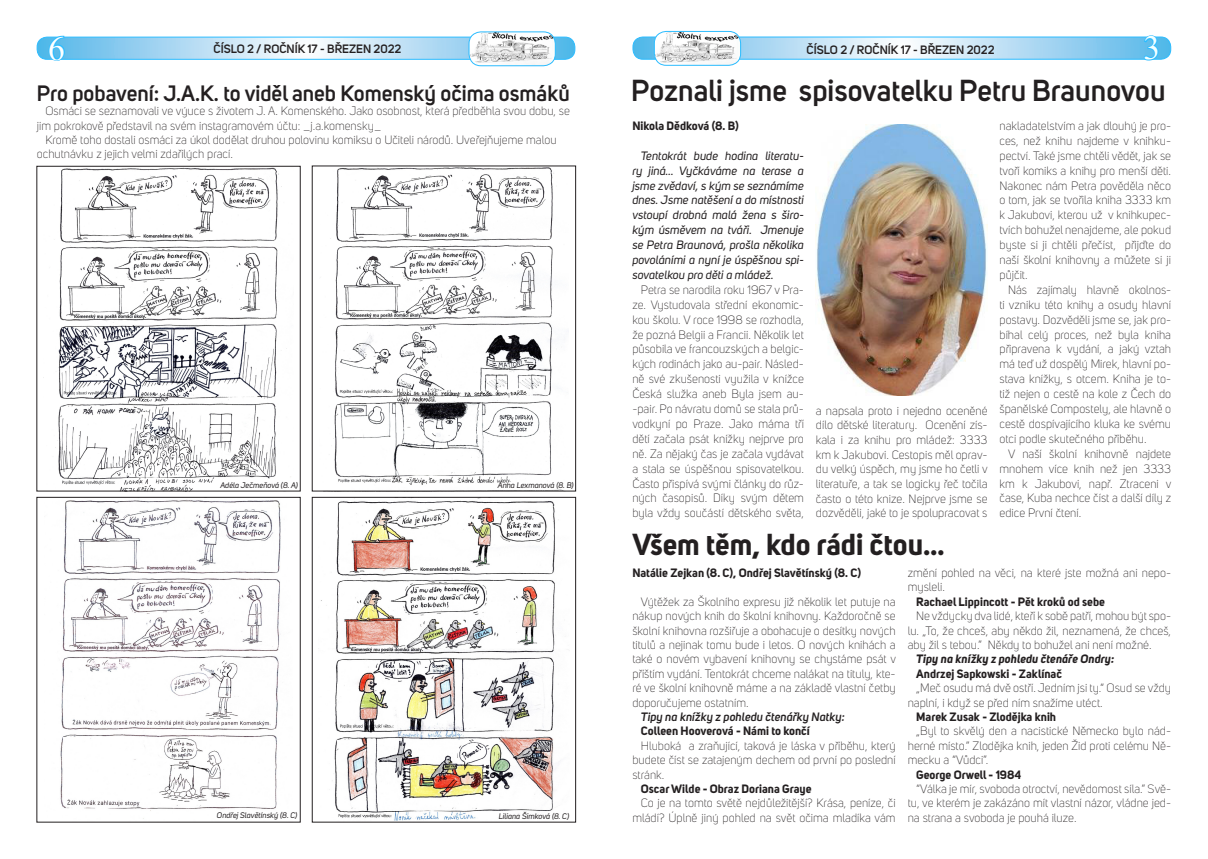
<style>
.page{position:relative;width:1208px;height:859px;background:#fff}
.page>*{position:absolute;margin:0;border:0;box-sizing:border-box;transform-origin:0 0}
.t1{font:33.7px "Times New Roman";color:#fff}
.t2{font:33.7px "Times New Roman";color:#f4ffff}
.t3{font:600 30px "Uni Sans";color:#231f20}
.t4{font:700 30px "Uni Sans";color:#231f20}
.t5{font:600 22px "Uni Sans";color:#231f20}
.t6{font:300 12px/14.9px "Uni Sans";color:#231f20;text-align:justify}
.t7{font:italic 12px/14.9px "Uni Sans";color:#231f20;text-align:justify}
.t8{font:700 12px "Uni Sans";color:#231f20}
.t9{font:600 12px "Uni Sans";color:#231f20}
.t10{font:italic 600 12px "Uni Sans";color:#231f20}
.t11{font:italic 700 12px "Uni Sans";color:#231f20}
.t12{font:italic 8px "Uni Sans";color:#231f20}
</style>
<div class="page">
<svg style="left:37px;top:32px;width:538px;height:34px"></svg>
<div style="left:654px;top:31px;width:87px;height:35px;border:1px solid #2cbcff;border-radius:12px"></div>
<svg style="left:633px;top:31px;width:537px;height:34px"></svg>
<img style="left:43px;top:168px;width:248px;height:321px">
<img style="left:60px;top:500px;width:221px;height:319px">
<img style="left:330px;top:168px;width:224px;height:317px">
<img style="left:321px;top:500px;width:238px;height:320px">
<div style="left:312px;top:497px;width:264px;height:325px;border:1px solid #231f20"></div>
<img style="left:816px;top:124px;width:171px;height:272px">
<p class="t1" style="left:48px;top:25px;width:18px">6</p>
<p class="t9" style="left:213px;top:42px;width:189px">ČÍSLO 2 / ROČNÍK 17 - BŘEZEN 2022</p>
<p class="t9" style="left:806px;top:43px;width:189px">ČÍSLO 2 / ROČNÍK 17 - BŘEZEN 2022</p>
<p class="t2" style="left:1143px;top:24px;width:18px">3</p>
<p class="t3" style="left:631px;top:72px;width:536px">Poznali jsme spisovatelku Petru Braunovou</p>
<p class="t5" style="left:37px;top:80px;width:534px">Pro pobavení: J.A.K. to viděl aneb Komenský očima osmáků</p>
<p class="t6" style="left:37px;top:104px;width:534px;line-height:14.4px;text-indent:9px">Osmáci se seznamovali ve výuce s životem J. A. Komenského. Jako osobnost, která předběhla svou dobu, se jim pokrokově představil na svém instagramovém účtu: _j.a.komensky_</p>
<p class="t6" style="left:37px;top:133px;width:521px;line-height:14.4px;text-indent:9px">Kromě toho dostali osmáci za úkol dodělat druhou polovinu komiksu o Učiteli národů. Uveřejňujeme malou ochutnávku z jejich velmi zdařilých prací.</p>
<p class="t8" style="left:632px;top:118px;width:108px">Nikola Dědková (8. B)</p>
<p class="t7" style="left:632px;top:148px;width:173px;text-indent:9px">Tentokrát bude hodina literatu&shy;ry jiná... Vyčkáváme na terase a jsme zvědaví, s kým se seznámíme dnes. Jsme natěšení a do místnosti vstoupí drobná malá žena s širo&shy;kým úsměvem na tváři. Jmenuje se Petra Braunová, prošla několika povoláními a nyní je úspěšnou spi&shy;sovatelkou pro děti a mládež.</p>
<p class="t6" style="left:632px;top:282px;width:173px;text-indent:9px">Petra se narodila roku 1967 v Pra&shy;ze. Vystudovala střední ekonomic&shy;kou školu. V roce 1998 se rozhodla, že pozná Belgii a Francii. Několik let působila ve francouzských a belgic&shy;kých rodinách jako au-pair. Násled&shy;ně své zkušenosti využila v knížce Česká služka aneb Byla jsem au--pair. Po návratu domů se stala prů&shy;vodkyní po Praze. Jako máma tří dětí začala psát knížky nejprve pro ně. Za nějaký čas je začala vydávat a stala se úspěšnou spisovatelkou.<br>Často přispívá svými články do růz&shy;ných časopisů. Díky svým dětem byla vždy součástí dětského světa,</p>
<p class="t6" style="left:999px;top:118px;width:173px">nakladatelstvím a jak dlouhý je pro&shy;ces, než knihu najdeme v knihku&shy;pectví. Také jsme chtěli vědět, jak se tvoří komiks a knihy pro menší děti.<br>Nakonec nám Petra pověděla něco o tom, jak se tvořila kniha 3333 km k Jakubovi, kterou už v knihkupec&shy;tvích bohužel nenajdeme, ale pokud byste si ji chtěli přečíst, přijďte do naší školní knihovny a můžete si ji půjčit.</p>
<p class="t6" style="left:999px;top:282px;width:173px;text-indent:9px">Nás zajímaly hlavně okolnos&shy;ti vzniku této knihy a osudy hlavní postavy. Dozvěděli jsme se, jak pro&shy;bíhal celý proces, než byla kniha připravena k vydání, a jaký vztah má teď už dospělý Mirek, hlavní po&shy;stava knížky, s otcem. Kniha je to&shy;tiž nejen o cestě na kole z Čech do španělské Compostely, ale hlavně o cestě dospívajícího kluka ke svému otci podle skutečného příběhu.</p>
<p class="t6" style="left:999px;top:446px;width:173px;text-indent:9px">V naší školní knihovně najdete mnohem více knih než jen 3333 km k Jakubovi, např. Ztraceni v čase, Kuba nechce číst a další díly z edice První čtení.</p>
<p class="t6" style="left:816px;top:403px;width:173px;line-height:14.6px">a napsala proto i nejedno oceněné dílo dětské literatury. Ocenění zís&shy;kala i za knihu pro mládež: 3333 km k Jakubovi. Cestopis měl oprav&shy;du velký úspěch, my jsme ho četli v literatuře, a tak se logicky řeč točila často o této knize. Nejprve jsme se dozvěděli, jaké to je spolupracovat s</p>
<p class="t12" style="left:220px;top:480px;width:79px">Adéla Ječmeňová (8. A)</p>
<p class="t12" style="left:498px;top:480px;width:77px">Anna Lexmanová (8. B)</p>
<p class="t12" style="left:217px;top:810px;width:82px">Ondřej Slavětínský (8. C)</p>
<p class="t12" style="left:499px;top:811px;width:72px">Liliana Šimková (8. C)</p>
<p class="t4" style="left:632px;top:526px;width:314px">Všem těm, kdo rádi čtou…</p>
<p class="t8" style="left:632px;top:565px;width:230px">Natálie Zejkan (8. C), Ondřej Slavětínský (8. C)</p>
<p class="t6" style="left:632px;top:594px;width:265px;line-height:14.4px;text-indent:9px">Výtěžek za Školního expresu již několik let putuje na nákup nových knih do školní knihovny. Každoročně se školní knihovna rozšiřuje a obohacuje o desítky nových titulů a nejinak tomu bude i letos. O nových knihách a také o novém vybavení knihovny se chystáme psát v příštím vydání. Tentokrát chceme nalákat na tituly, kte&shy;ré ve školní knihovně máme a na základě vlastní četby doporučujeme ostatním.</p>
<p class="t10" style="left:641px;top:710px;width:205px">Tipy na knížky z pohledu čtenářky Natky:</p>
<p class="t8" style="left:641px;top:724px;width:171px">Colleen Hooverová - Námi to končí</p>
<p class="t6" style="left:632px;top:739px;width:265px;line-height:14.4px;text-indent:9px">Hluboká a zraňující, taková je láska v příběhu, který budete číst se zatajeným dechem od první po poslední stránk.</p>
<p class="t8" style="left:641px;top:781px;width:172px">Oscar Wilde - Obraz Doriana Graye</p>
<p class="t6" style="left:632px;top:796px;width:265px;line-height:14.4px;text-align:right">Co je na tomto světě nejdůležitější? Krása, peníze, či mládí? Úplně jiný pohled na svět očima mladíka vám</p>
<p class="t6" style="left:907px;top:566px;width:265px;line-height:14.4px">změní pohled na věci, na které jste možná ani nepo&shy;mysleli.</p>
<p class="t8" style="left:916px;top:594px;width:190px">Rachael Lippincott - Pět kroků od sebe</p>
<p class="t6" style="left:907px;top:609px;width:265px;line-height:14.4px;text-indent:9px">Ne vždycky dva lidé, kteří k sobě patří, mohou být spo&shy;lu. „To, že chceš, aby někdo žil, neznamená, že chceš, aby žil s tebou.” Někdy to bohužel ani není možné.</p>
<p class="t11" style="left:916px;top:651px;width:199px">Tipy na knížky z pohledu čtenáře Ondry:</p>
<p class="t8" style="left:916px;top:666px;width:147px">Andrzej Sapkowski - Zaklínač</p>
<p class="t6" style="left:907px;top:681px;width:265px;line-height:14.4px;text-indent:9px">„Meč osudu má dvě ostří. Jedním jsi ty.“ Osud se vždy naplní, i když se před ním snažíme utéct.</p>
<p class="t8" style="left:916px;top:709px;width:141px">Marek Zusak - Zlodějka knih</p>
<p class="t6" style="left:907px;top:724px;width:265px;line-height:14.4px;text-indent:9px">„Byl to skvělý den a nacistické Německo bylo nád&shy;herné místo.” Zlodějka knih, jeden Žid proti celému Ně&shy;mecku a “Vůdci”.</p>
<p class="t8" style="left:916px;top:767px;width:107px">George Orwell - 1984</p>
<p class="t6" style="left:907px;top:782px;width:265px;line-height:14.4px;text-indent:9px">“Válka je mír, svoboda otroctví, nevědomost síla.” Svě&shy;tu, ve kterém je zakázáno mít vlastní názor, vládne jed&shy;na strana a svoboda je pouhá iluze.</p>
</div>
